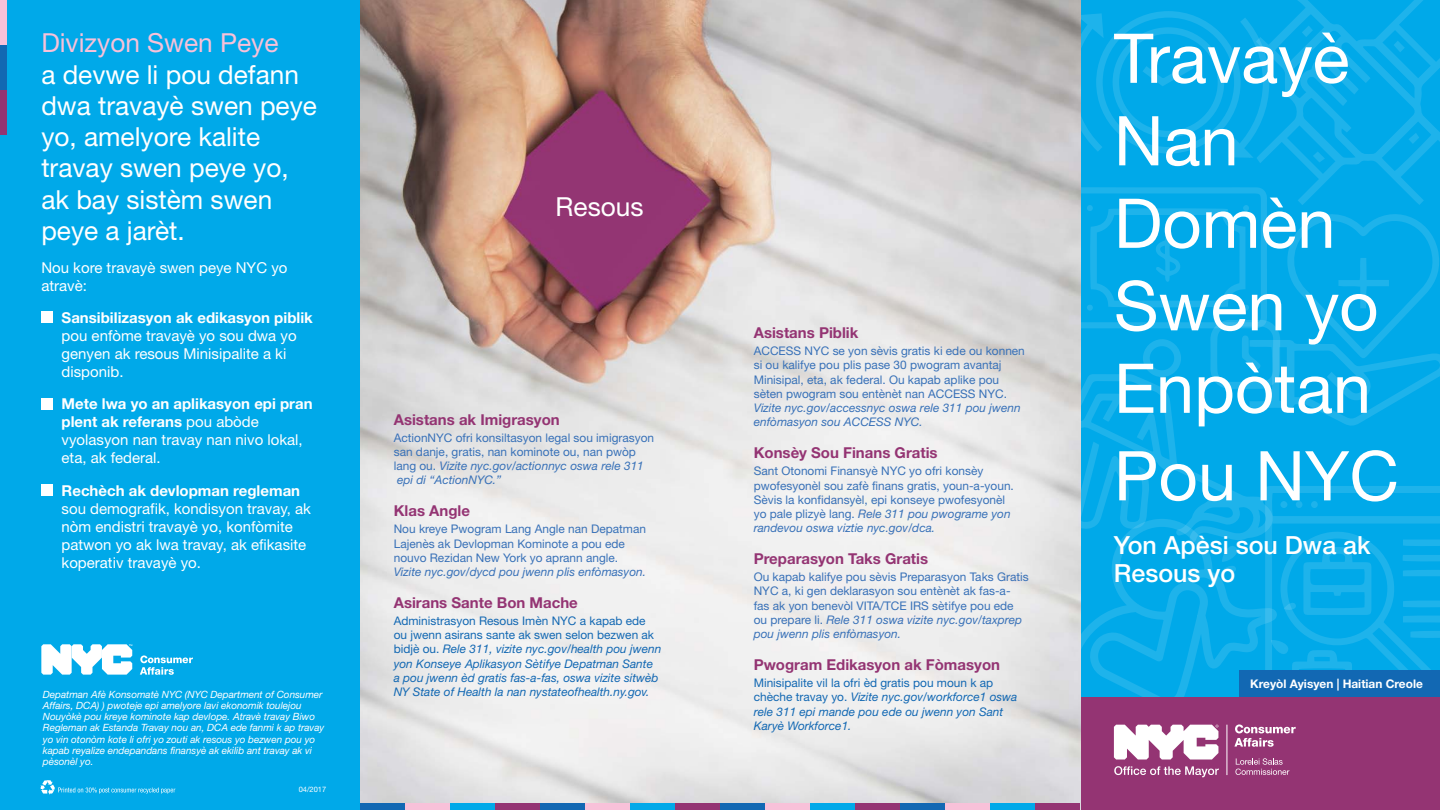
<style>
.page{position:relative;width:1440px;height:810px;background:#fff}
.page>*{position:absolute;margin:0;border:0;box-sizing:border-box;transform-origin:0 0}
.t1{font:68.75px/83.5px "Helvetica Neue LT Std";color:#fff}
.t2{font:26.25px/31.2px "Helvetica Neue LT Std";color:#fff}
.t3{font:26.25px "Helvetica Neue LT Std";color:#f8c1d9}
.t4{font:500 25px/27.5px "Helvetica Neue LT Std";color:#fff}
.t5{font:15px/18px "Helvetica Neue LT Std";color:#fff}
.t6{font:700 15px "Helvetica Neue LT Std";color:#943473}
.t7{font:700 15px "Helvetica Neue LT Std";color:#fff}
.t8{font:11.88px/14.2px "Helvetica Neue LT Std";color:#3871b8}
.t9{font:italic 11.88px/14.2px "Helvetica Neue LT Std";color:#1268b3}
.t10{font:italic 11.88px/14.2px "Helvetica Neue LT Std";color:#3871b8}
.t11{font:700 11.88px "Helvetica Neue LT Std";color:#fff}
.t12{font:italic 10px/11.2px "Helvetica Neue LT Std";letter-spacing:-.005em;color:#fff}
.t13{font:7.5px "Helvetica Neue LT Std";color:#fff}
.s1{font-weight:700}
.s2{font-style:italic}
.s3{font-style:normal}
</style>
<div class="page">
<div style="left:0;top:0;width:360px;height:810px;background:#00a9e9"></div>
<div style="left:0;top:45px;width:7px;height:45px;background:#1268b3"></div>
<div style="left:0;top:0;width:7px;height:45px;background:#f8c1d9"></div>
<div style="left:0;top:90px;width:7px;height:45px;background:#943473"></div>
<svg style="left:1080px;top:0;width:360px;height:697px;background:#07abe9"></svg>
<div style="left:1080px;top:697px;width:360px;height:113px;background:#943473"></div>
<img style="left:360px;top:0;width:720px;height:803px">
<div style="left:360px;top:803px;width:45px;height:7px;background:#1268b3"></div>
<div style="left:405px;top:803px;width:45px;height:7px;background:#f8c1d9"></div>
<div style="left:450px;top:803px;width:45px;height:7px;background:#00a9e9"></div>
<div style="left:495px;top:803px;width:45px;height:7px;background:#943473"></div>
<div style="left:540px;top:803px;width:45px;height:7px;background:#1268b3"></div>
<div style="left:585px;top:803px;width:45px;height:7px;background:#f8c1d9"></div>
<div style="left:630px;top:803px;width:45px;height:7px;background:#00a9e9"></div>
<div style="left:675px;top:803px;width:45px;height:7px;background:#943473"></div>
<div style="left:720px;top:803px;width:45px;height:7px;background:#1268b3"></div>
<div style="left:765px;top:803px;width:45px;height:7px;background:#f8c1d9"></div>
<div style="left:810px;top:803px;width:45px;height:7px;background:#00a9e9"></div>
<div style="left:855px;top:803px;width:45px;height:7px;background:#943473"></div>
<div style="left:900px;top:803px;width:45px;height:7px;background:#1268b3"></div>
<div style="left:945px;top:803px;width:45px;height:7px;background:#f8c1d9"></div>
<div style="left:990px;top:803px;width:45px;height:7px;background:#00a9e9"></div>
<div style="left:1035px;top:803px;width:45px;height:7px;background:#943473"></div>
<svg style="left:140px;top:655px;width:53px;height:20px"></svg>
<svg style="left:41px;top:644px;width:91px;height:31px"></svg>
<svg style="left:1235px;top:758px;width:54px;height:17px"></svg>
<svg style="left:1234px;top:724px;width:62px;height:23px"></svg>
<svg style="left:1114px;top:766px;width:105px;height:11px"></svg>
<svg style="left:1114px;top:725px;width:104px;height:35px"></svg>
<hr style="left:1227px;top:725px;width:1px;height:50px;background:#fff">
<div style="left:41px;top:312px;width:12px;height:11px;background:#fff"></div>
<div style="left:41px;top:398px;width:12px;height:11px;background:#fff"></div>
<div style="left:41px;top:485px;width:12px;height:11px;background:#fff"></div>
<div style="left:1239px;top:670px;width:201px;height:27px;background:#1268b3"></div>
<svg style="left:40px;top:780px;width:135px;height:15px"></svg>
<h2 class="t3" style="left:41px;top:28px;width:239px">Divizyon Swen Peye</h2>
<h2 class="t2" style="left:41px;top:58px;width:277px">a devwe li pou defann dwa travayè swen peye yo, amelyore kalite travay swen peye yo, ak bay sistèm swen peye a jarèt.</h2>
<p class="t5" style="left:41px;top:258px;width:248px">Nou kore travayè swen peye NYC yo atravè:</p>
<p class="t7" style="left:62px;top:308px;width:253px">Sansibilizasyon ak edikasyon piblik</p>
<p class="t5" style="left:62px;top:327px;width:237px">pou enfòme travayè yo sou dwa yo genyen ak resous Minisipalite a ki disponib.</p>
<p class="t5" style="left:62px;top:395px;width:253px"><span class="s1">Mete lwa yo an aplikasyon epi pran plent ak referans</span> pou abòde vyolasyon nan travay nan nivo lokal, eta, ak federal.</p>
<p class="t7" style="left:62px;top:481px;width:240px">Rechèch ak devlopman regleman</p>
<p class="t5" style="left:62px;top:499px;width:251px">sou demografik, kondisyon travay, ak nòm endistri travayè yo, konfòmite patwon yo ak lwa travay, ak efikasite koperativ travayè yo.</p>
<p class="t12" style="left:43px;top:688px;width:283px">Depatman Afè Konsomatè NYC (NYC Department of Consumer Affairs, DCA) ) pwoteje epi amelyore lavi ekonomik toulejou Nouyòkè pou kreye kominote kap devlope. Atravè travay Biwo Regleman ak Estanda Travay nou an, DCA ede fanmi k ap travay yo vin otonòm kote li ofri yo zouti ak resous yo bezwen pou yo kapab reyalize endepandans finansyè ak ekilib ant travay ak vi pèsonèl yo.</p>
<p class="t13" style="left:299px;top:785px;width:29px">04/2017</p>
<h2 class="t2" style="left:556px;top:190px;width:89px">Resous</h2>
<p class="t6" style="left:394px;top:410px;width:168px">Asistans ak Imigrasyon</p>
<p class="t8" style="left:394px;top:430px;width:262px">ActionNYC ofri konsiltasyon legal sou imigrasyon san danje, gratis, nan kominote ou, nan pwòp lang ou. <span class="s2">Vizite nyc.gov/actionnyc oswa rele 311 epi di “ActionNYC.”</span></p>
<p class="t6" style="left:394px;top:502px;width:78px">Klas Angle</p>
<p class="t8" style="left:394px;top:522px;width:254px">Nou kreye Pwogram Lang Angle nan Depatman<br>Lajenès ak Devlopman Kominote a pou ede nouvo Rezidan New York yo aprann angle.</p>
<p class="t10" style="left:394px;top:564px;width:254px">Vizite nyc.gov/dycd pou jwenn plis enfòmasyon.</p>
<p class="t6" style="left:394px;top:593px;width:186px">Asirans Sante Bon Mache</p>
<p class="t9" style="left:394px;top:613px;width:269px"><span class="s3">Administrasyon Resous Imèn NYC a kapab ede ou jwenn asirans sante ak swen selon bezwen ak bidjè ou.</span> Rele 311, vizite nyc.gov/health pou jwenn yon Konseye Aplikasyon Sètifye Depatman Sante a pou jwenn èd gratis fas-a-fas, oswa vizite sitwèb NY State of Health la nan nystateofhealth.ny.gov.</p>
<p class="t6" style="left:754px;top:324px;width:106px">Asistans Piblik</p>
<p class="t8" style="left:754px;top:344px;width:273px">ACCESS NYC se yon sèvis gratis ki ede ou konnen si ou kalifye pou plis pase 30 pwogram avantaj Minisipal, eta, ak federal. Ou kapab aplike pou sèten pwogram sou entènèt nan ACCESS NYC.</p>
<p class="t10" style="left:754px;top:401px;width:269px">Vizite nyc.gov/accessnyc oswa rele 311 pou jwenn enfòmasyon sou ACCESS NYC.</p>
<p class="t6" style="left:754px;top:444px;width:185px">Konsèy Sou Finans Gratis</p>
<p class="t8" style="left:754px;top:464px;width:262px">Sant Otonomi Finansyè NYC yo ofri konsèy pwofesyonèl sou zafè finans gratis, youn-a-youn.<br>Sèvis la konfidansyèl, epi konseye pwofesyonèl yo pale plizyè lang. <span class="s2">Rele 311 pou pwograme yon randevou oswa viztie nyc.gov/dca.</span></p>
<p class="t6" style="left:754px;top:550px;width:176px">Preparasyon Taks Gratis</p>
<p class="t8" style="left:754px;top:570px;width:276px">Ou kapab kalifye pou sèvis Preparasyon Taks Gratis NYC a, ki gen deklarasyon sou entènèt ak fas-a&shy;fas ak yon benevòl VITA/TCE IRS sètifye pou ede ou prepare li. <span class="s2">Rele 311 oswa vizite nyc.gov/taxprep pou jwenn plis enfòmasyon.</span></p>
<p class="t6" style="left:754px;top:655px;width:248px">Pwogram Edikasyon ak Fòmasyon</p>
<p class="t9" style="left:754px;top:675px;width:265px"><span class="s3">Minisipalite vil la ofri èd gratis pou moun k ap chèche travay yo.</span> Vizite nyc.gov/workforce1 oswa rele 311 epi mande pou ede ou jwenn yon Sant Karyè Workforce1.</p>
<h1 class="t1" style="left:1114px;top:16px;width:287px">Travayè<br>Nan<br>Domèn<br>Swen yo<br>Enpòtan<br>Pou NYC</h1>
<h3 class="t4" style="left:1114px;top:531px;width:258px">Yon Apèsi sou Dwa ak<br>Resous yo</h3>
<p class="t11" style="left:1250px;top:677px;width:174px">Kreyòl Ayisyen | Haitian Creole</p>
</div>
